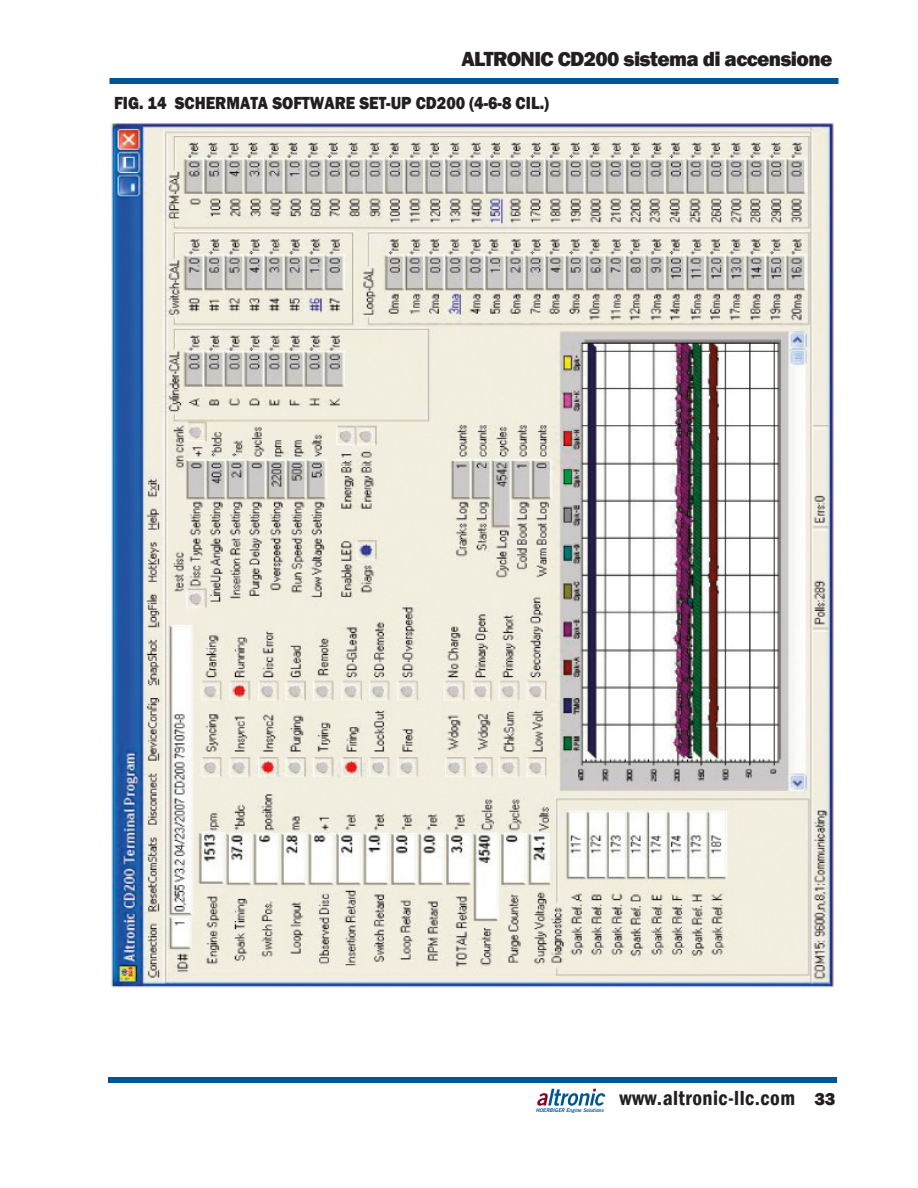
<style>
.page{position:relative;width:918px;height:1188px;background:#fff}
.page>*{position:absolute;margin:0;border:0;box-sizing:border-box;transform-origin:0 0}
.t1{font:800 21px "Franklin Gothic";letter-spacing:-.03em;color:#231f20}
.t2{font:600 condensed 21px "Franklin Gothic";letter-spacing:.02em;color:#231f20}
.Text{font:800 18px "Franklin Gothic";color:#231f20;scale:.9 1}
.t3{font:italic 5.1px "Trade Gothic Bold Two";letter-spacing:-.005em;color:#005595}
.s1{font-weight:800;font-stretch:normal;font-size:18px}
</style>
<div class="page">
<div style="left:110px;top:78px;width:728px;height:6px;background:#005595"></div>
<div style="left:108px;top:1077px;width:729px;height:6px;background:#005595"></div>
<svg style="left:537px;top:1089px;width:68px;height:17px"></svg>
<img style="left:111px;top:123px;width:723px;height:865px">
<p class="t1" style="left:461px;top:45px;width:372px">ALTRONIC CD200 sistema di accensione</p>
<p class="Text" style="left:114px;top:91px;width:485px">FIG. 14 SCHERMATA SOFTWARE SET-UP CD200 (4-6-8 CIL.)</p>
<p class="t3" style="left:536px;top:1107px;width:69px">HOERBIGER Engine Solutions</p>
<p class="t2" style="left:620px;top:1084px;width:217px">www.altronic-llc.com <span class="s1">33</span></p>
</div>
